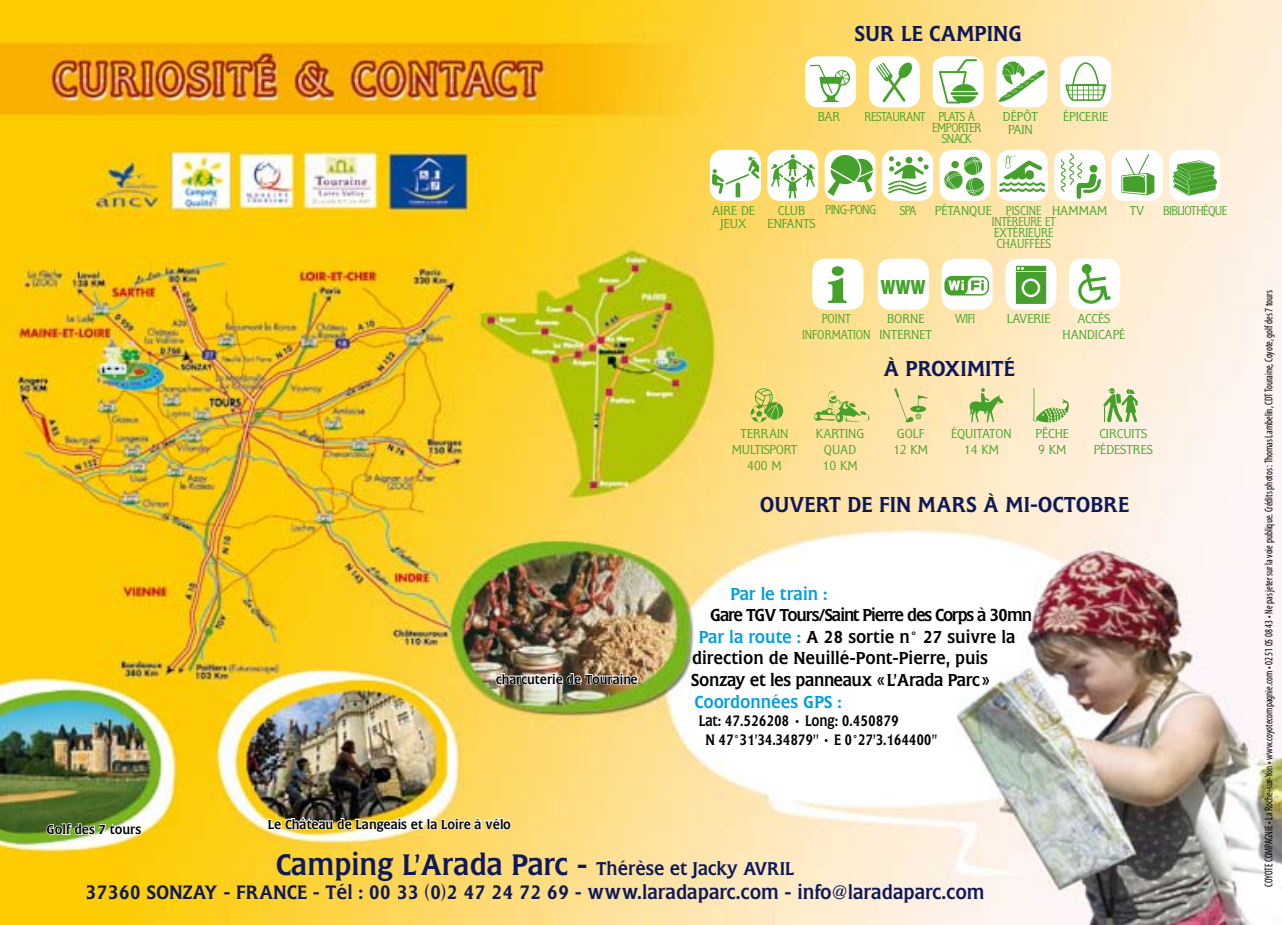
<style>
.page{position:relative;width:1282px;height:925px;background:#fff}
.page>*{position:absolute;margin:0;border:0;box-sizing:border-box;transform-origin:0 0}
.t1{font:30.82px "Flare Gothic Regular DTC";color:#0e195a}
.t2{font:22.5px "Flare Gothic Regular DTC";color:#0e195a}
.t3{font:20.25px "Flare Gothic Regular DTC";color:#0e195a}
.t4{font:900 condensed 18.45px "Swiss 721 BT";color:#45a12b}
.t5{font:18px "Flare Gothic Regular DTC";color:#000}
.t6{font:18px "Flare Gothic Regular DTC";letter-spacing:-.06em;color:#000}
.t7{font:18px "Flare Gothic Regular DTC";letter-spacing:-.02em;color:#000}
.t8{font:18px "Flare Gothic Regular DTC";color:#009ee0}
.t9{font:15.75px/18.9px "Flare Gothic Regular DTC";letter-spacing:-.02em;color:#000;scale:.9 1}
.t10{font:13.5px/16.2px "Flare Gothic Light DTC";color:#45a12b;text-align:center}
.t11{font:13.5px "Flare Gothic Regular DTC";color:#000}
.t12{font:13.5px/16.2px "Flare Gothic Light DTC";color:#45a12b;text-align:center;scale:.9 1}
.t13{font:13.5px "Flare Gothic Light DTC";letter-spacing:-.04em;color:#45a12b;scale:.9 1}
.t14{font:13.5px "Flare Gothic Light DTC";letter-spacing:-.02em;color:#45a12b;scale:.87 1}
.t15{font:condensed 11.25px "Myriad Pro";color:#000;scale:.9 1}
.s1{color:#009ee0}
.s2{font-size:19.35px}
</style>
<div class="page">
<img style="left:0;top:0;width:1282px;height:925px">
<svg style="left:751px;top:388px;width:32px;height:34px"></svg>
<svg style="left:811px;top:389px;width:59px;height:34px"></svg>
<svg style="left:894px;top:388px;width:34px;height:35px"></svg>
<svg style="left:969px;top:388px;width:35px;height:34px"></svg>
<svg style="left:1033px;top:388px;width:36px;height:35px"></svg>
<svg style="left:1102px;top:388px;width:36px;height:35px"></svg>
<div style="left:805px;top:56px;width:51px;height:51px;background:#fff;border-radius:13px"></div>
<div style="left:869px;top:56px;width:51px;height:51px;background:#fff;border-radius:13px"></div>
<div style="left:933px;top:56px;width:51px;height:51px;background:#fff;border-radius:13px"></div>
<div style="left:996px;top:56px;width:51px;height:51px;background:#fff;border-radius:13px"></div>
<div style="left:1060px;top:56px;width:51px;height:51px;background:#fff;border-radius:13px"></div>
<div style="left:812px;top:259px;width:51px;height:51px;background:#fff;border-radius:13px"></div>
<div style="left:878px;top:259px;width:51px;height:51px;background:#fff;border-radius:13px"></div>
<div style="left:942px;top:259px;width:51px;height:51px;background:#fff;border-radius:13px"></div>
<div style="left:1005px;top:259px;width:51px;height:51px;background:#fff;border-radius:13px"></div>
<div style="left:1069px;top:259px;width:51px;height:51px;background:#fff;border-radius:13px"></div>
<div style="left:710px;top:150px;width:51px;height:51px;background:#fff;border-radius:13px"></div>
<div style="left:767px;top:150px;width:51px;height:51px;background:#fff;border-radius:13px"></div>
<div style="left:825px;top:150px;width:51px;height:51px;background:#fff;border-radius:13px"></div>
<div style="left:882px;top:150px;width:51px;height:51px;background:#fff;border-radius:13px"></div>
<div style="left:939px;top:150px;width:51px;height:51px;background:#fff;border-radius:13px"></div>
<div style="left:997px;top:150px;width:51px;height:51px;background:#fff;border-radius:13px"></div>
<div style="left:1054px;top:150px;width:51px;height:51px;background:#fff;border-radius:13px"></div>
<div style="left:1112px;top:150px;width:51px;height:51px;background:#fff;border-radius:13px"></div>
<div style="left:1169px;top:150px;width:51px;height:51px;background:#fff;border-radius:13px"></div>
<svg style="left:46px;top:821px;width:96px;height:20px"></svg>
<div style="left:503px;top:820px;width:8px;height:9px;border:1px solid #fff;border-radius:50%"></div>
<img style="left:264px;top:812px;width:245px;height:20px">
<img style="left:495px;top:672px;width:144px;height:55px">
<svg style="left:810px;top:65px;width:40px;height:37px"></svg>
<svg style="left:876px;top:62px;width:36px;height:40px"></svg>
<svg style="left:939px;top:59px;width:39px;height:45px"></svg>
<svg style="left:998px;top:62px;width:47px;height:40px"></svg>
<svg style="left:1065px;top:62px;width:41px;height:39px"></svg>
<svg style="left:712px;top:157px;width:47px;height:40px"></svg>
<svg style="left:771px;top:154px;width:44px;height:45px"></svg>
<svg style="left:827px;top:155px;width:46px;height:41px"></svg>
<svg style="left:888px;top:156px;width:41px;height:39px"></svg>
<svg style="left:1000px;top:156px;width:45px;height:36px"></svg>
<svg style="left:1061px;top:153px;width:40px;height:46px"></svg>
<svg style="left:1121px;top:154px;width:33px;height:41px"></svg>
<svg style="left:1172px;top:160px;width:45px;height:36px"></svg>
<svg style="left:828px;top:266px;width:19px;height:37px"></svg>
<svg style="left:944px;top:276px;width:45px;height:19px"></svg>
<svg style="left:1016px;top:266px;width:30px;height:38px"></svg>
<svg style="left:1078px;top:264px;width:33px;height:40px"></svg>
<svg style="left:944px;top:156px;width:40px;height:40px"></svg>
<h2 class="t2" style="left:855px;top:22px;width:169px">SUR LE CAMPING</h2>
<p class="t10" style="left:818px;top:108px;width:24px">BAR</p>
<p class="t13" style="left:865px;top:108px;width:124px">RESTAURANT PLATS À</p>
<p class="t13" style="left:932px;top:120px;width:56px">EMPORTER</p>
<p class="t12" style="left:942px;top:131px;width:35px">SNACK</p>
<p class="t10" style="left:1003px;top:109px;width:37px;line-height:13.5px">DÉPÔT<br>PAIN</p>
<p class="t10" style="left:1063px;top:108px;width:47px">ÉPICERIE</p>
<p class="t10" style="left:768px;top:204px;width:50px;line-height:13.5px">CLUB<br>ENFANTS</p>
<p class="t13" style="left:825px;top:202px;width:57px">PING-PONG</p>
<p class="t12" style="left:900px;top:202px;width:20px">SPA</p>
<p class="t10" style="left:935px;top:202px;width:108px">PÉTANQUE PISCINE</p>
<p class="t10" style="left:712px;top:202px;width:44px">AIRE DE</p>
<p class="t10" style="left:1052px;top:202px;width:57px">HAMMAM</p>
<p class="t10" style="left:1130px;top:202px;width:9px">TV</p>
<p class="t13" style="left:1163px;top:203px;width:73px">BIBLIOTHÈQUE</p>
<p class="t10" style="left:721px;top:216px;width:27px">JEUX</p>
<p class="t14" style="left:992px;top:214px;width:75px">INTÉREURE ET</p>
<p class="t12" style="left:994px;top:225px;width:68px">EXTÉRIEURE</p>
<p class="t12" style="left:997px;top:236px;width:62px">CHAUFFÉES</p>
<h3 class="t4" style="left:881px;top:276px;width:46px">WWW</h3>
<p class="t12" style="left:802px;top:310px;width:78px">POINT<br>INFORMATION</p>
<p class="t10" style="left:879px;top:310px;width:54px">BORNE<br>INTERNET</p>
<p class="t12" style="left:955px;top:310px;width:24px">WIFI</p>
<p class="t10" style="left:1007px;top:310px;width:45px">LAVERIE</p>
<p class="t10" style="left:1063px;top:310px;width:64px">ACCÈS<br>HANDICAPÉ</p>
<p class="t10" style="left:741px;top:425px;width:8px">TERRAIN</p>
<p class="t10" style="left:732px;top:441px;width:8px">MULTISPORT</p>
<p class="t10" style="left:747px;top:457px;width:35px">400 M</p>
<p class="t10" style="left:816px;top:425px;width:8px">KARTIN</p>
<p class="t10" style="left:856px;top:425px;width:9px">G</p>
<p class="t10" style="left:823px;top:441px;width:27px;text-align:left">QUAD<br>10 KM</p>
<h2 class="t2" style="left:884px;top:356px;width:133px">À PROXIMITÉ</h2>
<p class="t10" style="left:893px;top:425px;width:33px;text-align:left">GOLF<br>12 KM</p>
<p class="t10" style="left:964px;top:425px;width:27px;text-align:left;text-indent:-13px">ÉQUITATON<br>14 KM</p>
<p class="t10" style="left:1036px;top:425px;width:34px;text-align:left">PÊCHE<br>9 KM</p>
<p class="t10" style="left:1094px;top:425px;width:13px">CIRCUITS<br>PÉDESTRES</p>
<p class="t11" style="left:496px;top:672px;width:144px">charcuterie de Touraine</p>
<p class="t11" style="left:46px;top:822px;width:96px">Golf des 7 tours</p>
<p class="t11" style="left:268px;top:816px;width:245px">Le Château de Langeais et la Loire à vélo</p>
<h2 class="t2" style="left:760px;top:492px;width:29px">Ouvert</h2>
<h2 class="t2" style="left:847px;top:492px;width:43px">de fin</h2>
<h2 class="t2" style="left:918px;top:492px;width:16px">mars</h2>
<h2 class="t2" style="left:983px;top:492px;width:134px">à mi-Octobre</h2>
<h3 class="t8" style="left:730px;top:583px;width:99px">Par le train :</h3>
<h3 class="t6" style="left:710px;top:605px;width:324px">Gare TGV Tours/Saint Pierre des Corps à 30mn</h3>
<h3 class="t5" style="left:699px;top:627px;width:318px"><span class="s1">Par la route :</span> A 28 sortie n° 27 suivre la</h3>
<h3 class="t5" style="left:692px;top:648px;width:297px">direction de Neuillé-Pont-Pierre, puis</h3>
<h3 class="t7" style="left:691px;top:670px;width:300px">Sonzay et les panneaux «L’Arada Parc»</h3>
<h3 class="t8" style="left:694px;top:691px;width:149px">Coordonnées GPS :</h3>
<p class="t9" style="left:706px;top:712px;width:259px;text-indent:-7px">Lat: 47.526208 • Long: 0.450879<br>N 47°31’34.34879’’ • E 0°27’3.164400’’</p>
<h1 class="t1" style="left:276px;top:848px;width:520px">Camping L’Arada Parc - <span class="s2">Thérèse et Jacky AVRIL</span></h1>
<h3 class="t3" style="left:85px;top:881px;width:901px">37360 SONZAY - FRANCE - Tél : 00 33 (0)2 47 24 72 69 - www.laradaparc.com - info@laradaparc.com</h3>
<p class="t15" style="left:1262px;top:887px;width:664px;rotate:-90deg">COYOTE COMPAGNIE • La Roche-sur-Yon • www.coyotecompagnie.com • 02 51 05 08 43 • Ne pas jeter sur la voie publique. Crédits photos : Thomas Lambelin, CDT Touraine, Coyote, golf des 7 tours</p>
</div>
